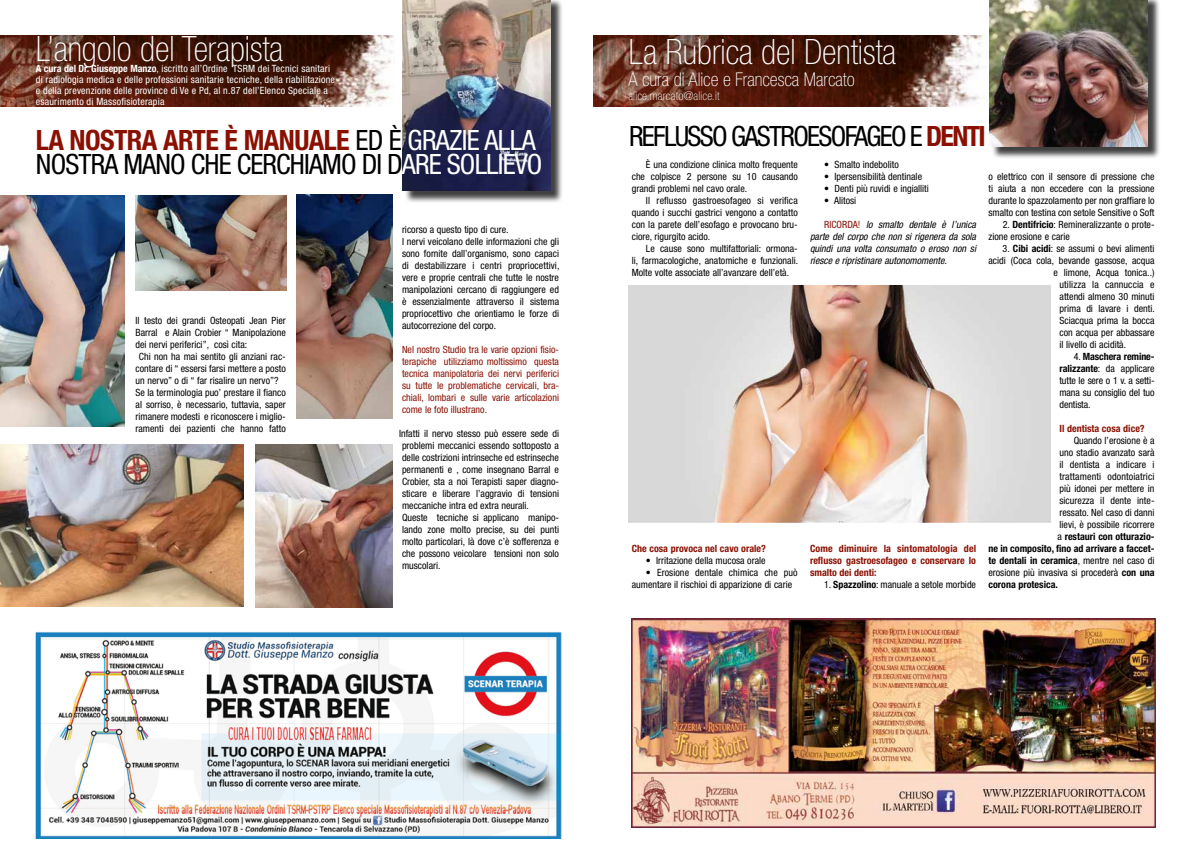
<style>
.page{position:relative;width:1191px;height:842px;background:#fff}
.page>*{position:absolute;margin:0;border:0;box-sizing:border-box;transform-origin:0 0}
.t1{font:100 condensed 35px "Helvetica Neue LT Std";color:#fff}
.t2{font:condensed 28px/24px "Helvetica Neue LT Std";letter-spacing:-.03em;color:#000}
.t3{font:condensed 28px "Helvetica Neue LT Std";letter-spacing:-.06em;color:#000}
.t4{font:100 condensed 19px "Helvetica Neue LT Std";color:#fff}
.t5{font:100 condensed 12px "Helvetica Neue LT Std";letter-spacing:.02em;color:#fff}
.t6{font:condensed 10px/12px "Helvetica Neue LT Std";color:#000;text-align:justify}
.t7{font:condensed 10px/11px "Helvetica Neue LT Std";letter-spacing:.02em;color:#fff}
.t8{font:condensed 10px/12px "Helvetica Neue LT Std";color:#8a1002;text-align:justify}
.t9{font:italic condensed 10px/12px "Helvetica Neue LT Std";color:#000;text-align:justify}
.t10{font:700 condensed 10px/12px "Helvetica Neue LT Std";color:#8a1002;text-align:justify}
.t11{font:700 condensed 10px "Helvetica Neue LT Std";color:#000}
.s1{font-weight:700}
.s2{font-weight:700;color:#8a1002}
.s3{color:#fff}
.s4{font-style:normal;color:#8a1002}
.s5{font-weight:400}
</style>
<div class="page">
<div style="left:404px;top:0;width:159px;height:203px;background:#000;opacity:.75"></div>
<img style="left:402px;top:0;width:148px;height:191px">
<img style="left:0;top:35px;width:394px;height:72px">
<img style="left:35px;top:632px;width:527px;height:207px">
<img style="left:296px;top:195px;width:96px;height:223px">
<img style="left:0;top:195px;width:125px;height:231px">
<img style="left:255px;top:444px;width:137px;height:163px">
<img style="left:1px;top:444px;width:242px;height:162px">
<img style="left:136px;top:196px;width:150px;height:95px">
<img style="left:593px;top:36px;width:393px;height:70px">
<div style="left:991px;top:0;width:169px;height:159px;background:#000;opacity:.75"></div>
<img style="left:989px;top:0;width:158px;height:147px">
<img style="left:628px;top:285px;width:422px;height:237px">
<img style="left:631px;top:619px;width:524px;height:208px">
<h1 class="t1" style="left:36px;top:30px;width:249px">L’angolo del Terapista</h1>
<p class="t7" style="left:36px;top:63px;width:301px"><span class="s1">A cura del Dr. Giuseppe Manzo</span>, iscritto all’Ordine TSRM dei Tecnici sanitari di radiologia medica e delle professioni sanitarie tecniche, della riabilitazione e della prevenzione delle province di Ve e Pd, al n.87 dell’Elenco Speciale a esaurimento di Massofisioterapia</p>
<h2 class="t2" style="left:36px;top:128px;width:508px"><span class="s2">LA NOSTRA ARTE È MANUALE</span> ED È <span class="s3">GRAZIE ALLA<br></span>NOSTRA MANO CHE CERCHIAMO DI D<span class="s3">ARE SOLLIEVO</span></h2>
<p class="t6" style="left:136px;top:314px;width:152px">Il testo dei grandi Osteopati Jean Pier</p>
<p class="t6" style="left:136px;top:326px;width:152px">Barral e Alain Crobier “ Manipolazione</p>
<p class="t6" style="left:136px;top:338px;width:113px">dei nervi periferici”, così cita:</p>
<p class="t6" style="left:139px;top:350px;width:148px">Chi non ha mai sentito gli anziani rac-</p>
<p class="t6" style="left:136px;top:362px;width:152px">contare di “ essersi farsi mettere a posto</p>
<p class="t6" style="left:136px;top:374px;width:145px">un nervo” o di “ far risalire un nervo”?</p>
<p class="t6" style="left:136px;top:386px;width:152px">Se la terminologia puo’ prestare il fianco</p>
<p class="t6" style="left:136px;top:398px;width:152px">al sorriso, è necessario, tuttavia, saper</p>
<p class="t6" style="left:136px;top:410px;width:152px">rimanere modesti e riconoscere i miglio-</p>
<p class="t6" style="left:136px;top:422px;width:152px">ramenti dei pazienti che hanno fatto</p>
<p class="t6" style="left:402px;top:224px;width:159px;text-align:left">ricorso a questo tipo di cure.<br>I nervi veicolano delle informazioni che gli sono fornite dall’organismo, sono capaci di destabilizzare i centri propriocettivi, vere e proprie centrali che tutte le nostre manipolazioni cercano di raggiungere ed è essenzialmente attraverso il sistema propriocettivo che orientiamo le forze di autocorrezione del corpo.</p>
<p class="t8" style="left:402px;top:344px;width:159px">Nel nostro Studio tra le varie opzioni fisio&shy;terapiche utilizziamo moltissimo questa tecnica manipolatoria dei nervi periferici su tutte le problematiche cervicali, bra&shy;chiali, lombari e sulle varie articolazioni come le foto illustrano.</p>
<p class="t6" style="left:402px;top:428px;width:159px;text-align:left;text-indent:-3px">Infatti il nervo stesso può essere sede di problemi meccanici essendo sottoposto a delle costrizioni intrinseche ed estrinseche permanenti e , come insegnano Barral e Crobier, sta a noi Terapisti saper diagno&shy;sticare e liberare l’aggravio di tensioni meccaniche intra ed extra neurali.<br>Queste tecniche si applicano manipo&shy;lando zone molto precise, su dei punti molto particolari, là dove c’è sofferenza e che possono veicolare tensioni non solo muscolari.</p>
<h1 class="t1" style="left:628px;top:32px;width:269px">La Rubrica del Dentista</h1>
<h3 class="t4" style="left:628px;top:68px;width:228px">A cura di Alice e Francesca Marcato</h3>
<p class="t5" style="left:628px;top:89px;width:93px">alice.marcato@alice.it</p>
<h2 class="t3" style="left:629px;top:120px;width:358px">REFLUSSO GASTROESOFAGEO E <span class="s2">DENTI</span></h2>
<p class="t6" style="left:632px;top:158px;width:168px;text-indent:14px">È una condizione clinica molto frequente che colpisce 2 persone su 10 causando grandi problemi nel cavo orale.</p>
<p class="t6" style="left:632px;top:194px;width:168px;text-indent:14px">Il reflusso gastroesofageo si verifica quando i succhi gastrici vengono a contatto con la parete dell’esofago e provocano bru&shy;ciore, rigurgito acido.</p>
<p class="t6" style="left:632px;top:242px;width:168px;text-indent:14px">Le cause sono multifattoriali: ormona&shy;li, farmacologiche, anatomiche e funzionali.<br>Molte volte associate all’avanzare dell’età.</p>
<p class="t10" style="left:632px;top:542px;width:136px">Che cosa provoca nel cavo orale?</p>
<p class="t6" style="left:646px;top:554px;width:121px">• Irritazione della mucosa orale</p>
<p class="t6" style="left:632px;top:566px;width:167px;text-indent:14px">• Erosione dentale chimica che può aumentare il rischioi di apparizione di carie</p>
<p class="t6" style="left:824px;top:158px;width:76px">• Smalto indebolito</p>
<p class="t6" style="left:824px;top:170px;width:99px">• Ipersensibilità dentinale</p>
<p class="t6" style="left:824px;top:182px;width:106px">• Denti più ruvidi e ingialliti</p>
<p class="t6" style="left:824px;top:194px;width:34px">• Alitosi</p>
<p class="t9" style="left:810px;top:219px;width:168px;text-indent:14px"><span class="s4">RICORDA!</span> lo smalto dentale è l’unica parte del corpo che non si rigenera da sola quindi una volta consumato o eroso non si riesce e ripristinare autonomomente.</p>
<p class="t10" style="left:810px;top:542px;width:168px">Come diminuire la sintomatologia del reflusso gastroesofageo e conservare lo smalto dei denti:</p>
<p class="t6" style="left:824px;top:578px;width:153px">1. <span class="s1">Spazzolino</span>: manuale a setole morbide</p>
<p class="t6" style="left:988px;top:170px;width:168px">o elettrico con il sensore di pressione che ti aiuta a non eccedere con la pressione durante lo spazzolamento per non graffiare lo smalto con testina con setole Sensitive o Soft</p>
<p class="t6" style="left:988px;top:218px;width:168px;text-indent:14px">2. <span class="s1">Dentifricio</span>: Remineralizzante o prote&shy;zione erosione e carie</p>
<p class="t6" style="left:1002px;top:242px;width:153px">3. <span class="s1">Cibi acidi</span>: se assumi o bevi alimenti</p>
<p class="t6" style="left:988px;top:254px;width:168px">acidi (Coca cola, bevande gassose, acqua</p>
<p class="t6" style="left:1053px;top:266px;width:103px">e limone, Acqua tonica..)</p>
<p class="t6" style="left:1059px;top:278px;width:96px">utilizza la cannuccia e</p>
<p class="t6" style="left:1059px;top:290px;width:96px">attendi almeno 30 minuti</p>
<p class="t6" style="left:1059px;top:302px;width:97px">prima di lavare i denti.</p>
<p class="t6" style="left:1059px;top:314px;width:96px">Sciacqua prima la bocca</p>
<p class="t6" style="left:1059px;top:326px;width:97px">con acqua per abbassare</p>
<p class="t6" style="left:1059px;top:338px;width:68px">il livello di acidità.</p>
<p class="t6" style="left:1059px;top:350px;width:97px;text-indent:14px">4. <span class="s1">Maschera remine&shy;ralizzante</span>: da applicare tutte le sere o 1 v. a setti&shy;mana su consiglio del tuo dentista.</p>
<p class="t10" style="left:1059px;top:422px;width:87px">Il dentista cosa dice?</p>
<p class="t6" style="left:1073px;top:434px;width:82px">Quando l’erosione è a</p>
<p class="t6" style="left:1059px;top:446px;width:96px">uno stadio avanzato sarà</p>
<p class="t6" style="left:1059px;top:458px;width:97px">il dentista a indicare i</p>
<p class="t6" style="left:1059px;top:470px;width:96px">trattamenti odontoiatrici</p>
<p class="t6" style="left:1059px;top:482px;width:96px">più idonei per mettere in</p>
<p class="t6" style="left:1059px;top:494px;width:96px">sicurezza il dente inte-</p>
<p class="t6" style="left:1059px;top:506px;width:96px">ressato. Nel caso di danni</p>
<p class="t6" style="left:1059px;top:518px;width:97px">lievi, è possibile ricorrere</p>
<p class="t11" style="left:1057px;top:530px;width:99px"><span class="s5">a</span> restauri con otturazio-</p>
<p class="t11" style="left:988px;top:542px;width:168px">ne in composito, fino ad arrivare a faccet-</p>
<p class="t11" style="left:988px;top:554px;width:167px">te dentali in ceramica<span class="s5">, mentre nel caso di</span></p>
<p class="t6" style="left:988px;top:566px;width:167px">erosione più invasiva si procederà <span class="s1">con una</span></p>
<p class="t11" style="left:988px;top:578px;width:71px">corona protesica.</p>
</div>
